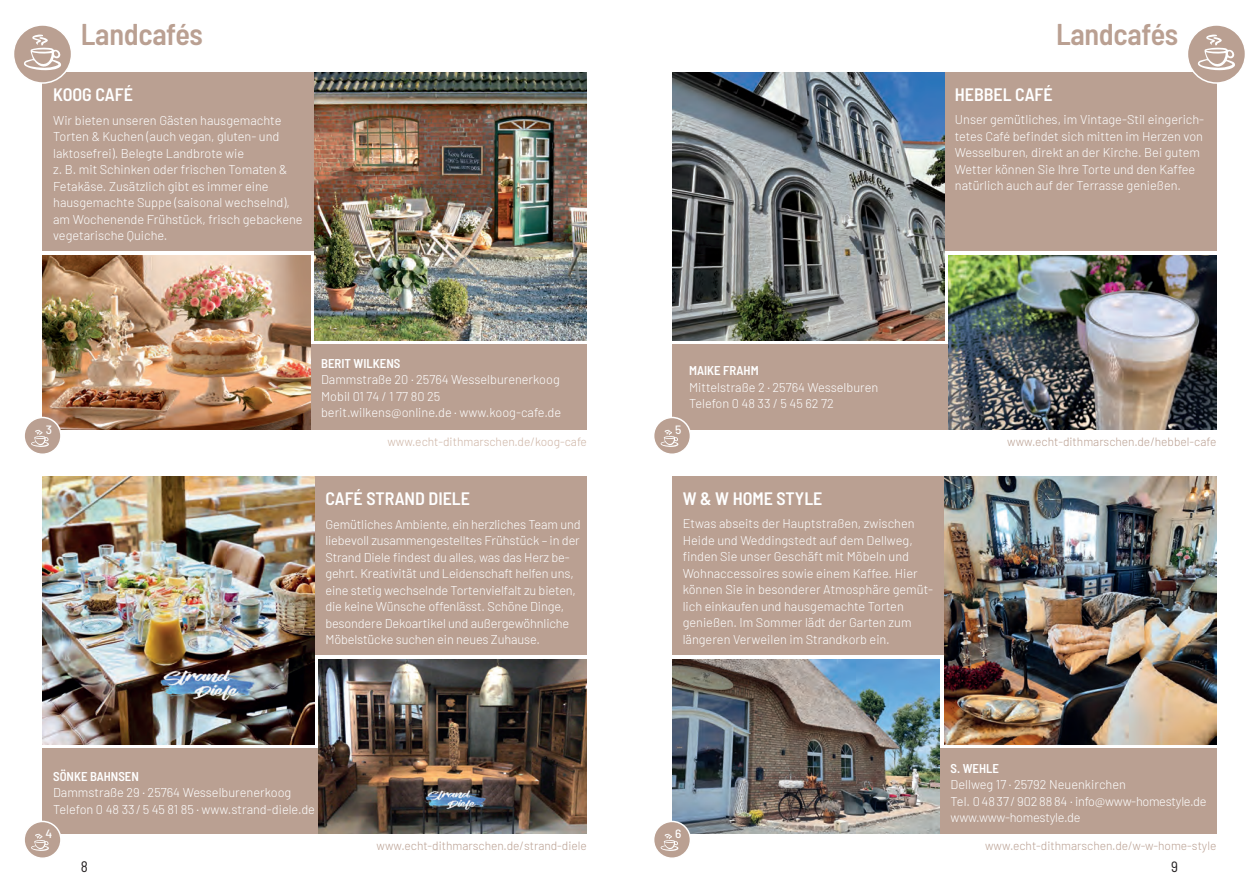
<style>
.page{position:relative;width:1259px;height:893px;background:#fff}
.page>*{position:absolute;margin:0;border:0;box-sizing:border-box;transform-origin:0 0}
.t1{font:600 semi-condensed 30px "Barlow";letter-spacing:-.01em;color:#baa092}
.t2{font:600 semi-condensed 18px "Barlow";color:#fff}
.t3{font:semi-condensed 15px "Barlow";color:#231f20}
.t4{font:300 12.75px/16.5px "Barlow";color:#fff}
.t5{font:600 semi-condensed 12.75px "Barlow";color:#fff}
.t6{font:300 12px "Barlow";color:#baa092}
.t7{font:300 12px "Barlow";color:#cdb4a5}
.t8{font:500 12px "Barlow";color:#fff}
</style>
<div class="page">
<div style="left:315px;top:476px;width:272px;height:179px;background:#baa092"></div>
<div style="left:43px;top:748px;width:276px;height:85px;background:#baa092"></div>
<img style="left:43px;top:476px;width:272px;height:268px">
<img style="left:319px;top:659px;width:267px;height:174px">
<div style="left:672px;top:476px;width:272px;height:179px;background:#baa092"></div>
<div style="left:940px;top:748px;width:276px;height:85px;background:#baa092"></div>
<img style="left:944px;top:476px;width:272px;height:268px">
<img style="left:672px;top:659px;width:268px;height:174px">
<div style="left:944px;top:72px;width:272px;height:179px;background:#baa092"></div>
<div style="left:672px;top:344px;width:276px;height:85px;background:#baa092"></div>
<img style="left:672px;top:72px;width:272px;height:268px">
<img style="left:948px;top:255px;width:268px;height:174px">
<div style="left:43px;top:72px;width:272px;height:179px;background:#baa092"></div>
<div style="left:310px;top:344px;width:277px;height:85px;background:#baa092"></div>
<img style="left:315px;top:72px;width:272px;height:268px">
<img style="left:43px;top:255px;width:267px;height:174px">
<div style="left:24px;top:417px;width:37px;height:37px;background:#baa092;border-radius:50%"></div>
<div style="left:23px;top:417px;width:39px;height:38px;border:2px solid #fff;border-radius:50%"></div>
<svg style="left:31px;top:430px;width:18px;height:17px"></svg>
<div style="left:653px;top:417px;width:37px;height:37px;background:#baa092;border-radius:50%"></div>
<div style="left:653px;top:417px;width:38px;height:38px;border:2px solid #fff;border-radius:50%"></div>
<svg style="left:660px;top:430px;width:18px;height:17px"></svg>
<div style="left:24px;top:821px;width:37px;height:37px;background:#baa092;border-radius:50%"></div>
<div style="left:23px;top:821px;width:39px;height:38px;border:2px solid #fff;border-radius:50%"></div>
<svg style="left:31px;top:834px;width:18px;height:17px"></svg>
<div style="left:653px;top:821px;width:37px;height:37px;background:#baa092;border-radius:50%"></div>
<div style="left:653px;top:821px;width:38px;height:38px;border:2px solid #fff;border-radius:50%"></div>
<svg style="left:660px;top:834px;width:18px;height:17px"></svg>
<div style="left:14px;top:25px;width:58px;height:58px;background:#baa092;border-radius:50%"></div>
<div style="left:13px;top:24px;width:59px;height:60px;border:2px solid #fff;border-radius:50%"></div>
<svg style="left:24px;top:35px;width:37px;height:35px"></svg>
<div style="left:1187px;top:25px;width:58px;height:58px;background:#baa092;border-radius:50%"></div>
<div style="left:1186px;top:24px;width:60px;height:60px;border:2px solid #fff;border-radius:50%"></div>
<svg style="left:1197px;top:35px;width:38px;height:35px"></svg>
<h1 class="t1" style="left:81px;top:12px;width:124px">Landcafés</h1>
<h1 class="t1" style="left:1056px;top:12px;width:124px">Landcafés</h1>
<h2 class="t2" style="left:53px;top:81px;width:81px">KOOG CAFÉ</h2>
<p class="t4" style="left:53px;top:111px;width:251px">Wir bieten unseren Gästen hausgemachte Torten &amp; Kuchen (auch vegan, gluten- und laktosefrei). Belegte Landbrote wie<br>z. B. mit Schinken oder frischen Tomaten &amp; Fetakäse. Zusätzlich gibt es immer eine hausgemachte Suppe (saisonal wechselnd), am Wochenende Frühstück, frisch gebackene vegetarische Quiche.</p>
<h2 class="t2" style="left:955px;top:81px;width:99px">HEBBEL CAFÉ</h2>
<p class="t4" style="left:955px;top:111px;width:251px">Unser gemütliches, im Vintage-Stil eingerich&shy;tetes Café befindet sich mitten im Herzen von Wesselburen, direkt an der Kirche. Bei gutem Wetter können Sie Ihre Torte und den Kaffee natürlich auch auf der Terrasse genießen.</p>
<p class="t5" style="left:321px;top:354px;width:81px">BERIT WILKENS</p>
<p class="t4" style="left:321px;top:370px;width:242px">Dammstraße 20 · 25764 Wesselburenerkoog<br>Mobil 01 74 / 1 77 80 25 berit.wilkens@online.de · www.koog-cafe.de</p>
<p class="t7" style="left:387px;top:433px;width:201px">www.echt-dithmarschen.de/koog-cafe</p>
<p class="t8" style="left:46px;top:421px;width:8px">3</p>
<p class="t8" style="left:675px;top:421px;width:8px">5</p>
<p class="t5" style="left:689px;top:361px;width:71px">MAIKE FRAHM</p>
<p class="t4" style="left:689px;top:378px;width:191px">Mittelstraße 2 · 25764 Wesselburen<br>Telefon 0 48 33 / 5 45 62 72</p>
<h2 class="t2" style="left:325px;top:485px;width:146px">CAFÉ STRAND DIELE</h2>
<p class="t4" style="left:325px;top:515px;width:257px">Gemütliches Ambiente, ein herzliches Team und liebevoll zusammengestelltes Frühstück – in der Strand Diele findest du alles, was das Herz be&shy;gehrt. Kreativität und Leidenschaft helfen uns, eine stetig wechselnde Tortenvielfalt zu bieten, die keine Wünsche offenlässt. Schöne Dinge, besondere Dekoartikel und außergewöhnliche Möbelstücke suchen ein neues Zuhause.</p>
<h2 class="t2" style="left:682px;top:485px;width:141px">W &amp; W HOME STYLE</h2>
<p class="t4" style="left:682px;top:514px;width:252px">Etwas abseits der Hauptstraßen, zwischen Heide und Weddingstedt auf dem Dellweg, finden Sie unser Geschäft mit Möbeln und Wohnaccessoires sowie einem Kaffee. Hier können Sie in besonderer Atmosphäre gemüt&shy;lich einkaufen und hausgemachte Torten genießen. Im Sommer lädt der Garten zum längeren Verweilen im Strandkorb ein.</p>
<p class="t6" style="left:1007px;top:433px;width:211px">www.echt-dithmarschen.de/hebbel-cafe</p>
<p class="t5" style="left:53px;top:767px;width:87px">SÖNKE BAHNSEN</p>
<p class="t4" style="left:53px;top:783px;width:263px">Dammstraße 29 · 25764 Wesselburenerkoog<br>Telefon 0 48 33 / 5 45 81 85 · www.strand-diele.de</p>
<p class="t8" style="left:45px;top:825px;width:8px">4</p>
<p class="t8" style="left:675px;top:825px;width:8px">6</p>
<p class="t6" style="left:376px;top:837px;width:212px">www.echt-dithmarschen.de/strand-diele</p>
<p class="t5" style="left:950px;top:759px;width:50px">S. WEHLE</p>
<p class="t4" style="left:950px;top:775px;width:257px">Dellweg 17 · 25792 Neuenkirchen<br>Tel. 0 48 37 / 902 88 84 · info@www-homestyle.de www.www-homestyle.de</p>
<p class="t6" style="left:985px;top:837px;width:233px">www.echt-dithmarschen.de/w-w-home-style</p>
<p class="t3" style="left:81px;top:855px;width:9px">8</p>
<p class="t3" style="left:1171px;top:855px;width:8px">9</p>
</div>
